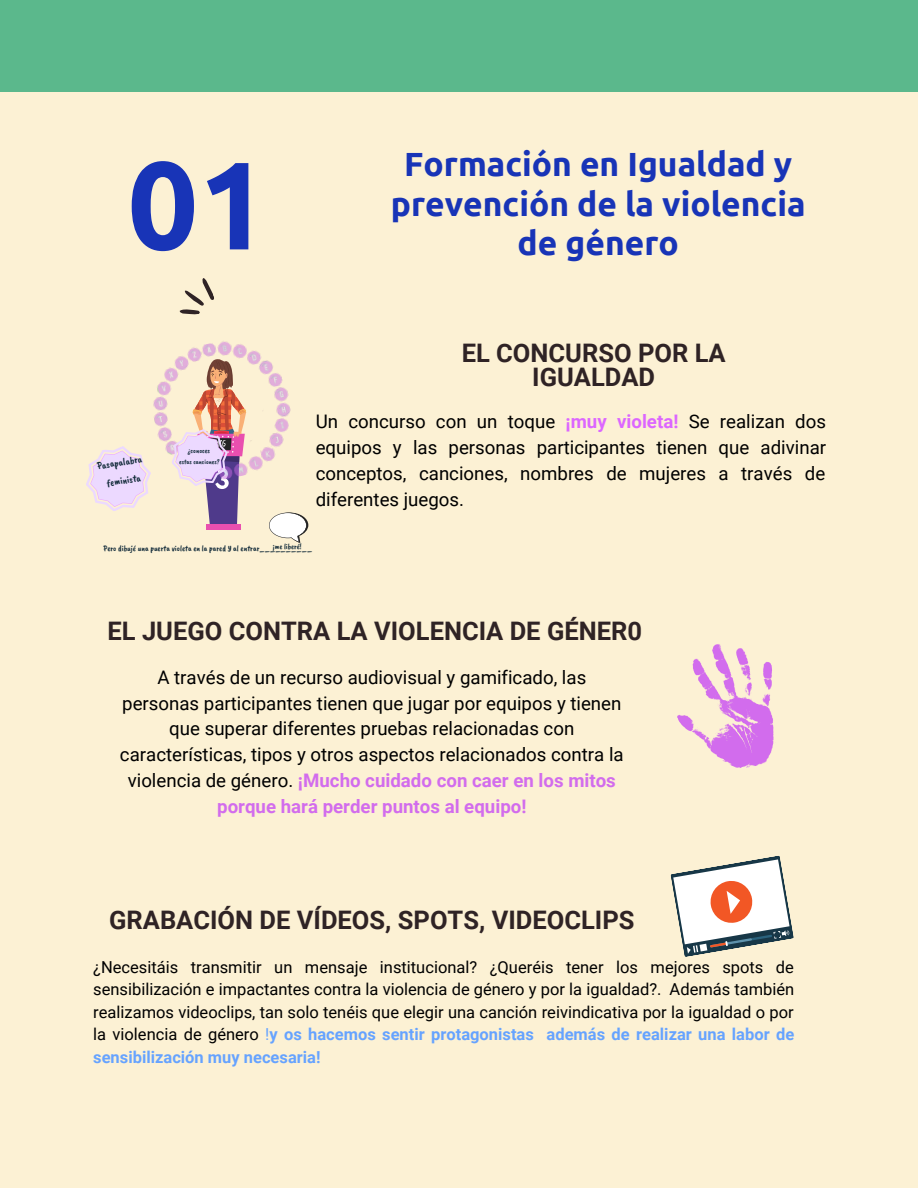
<style>
.page{position:relative;width:918px;height:1188px;background:#fcf1d4}
.page>*{position:absolute;margin:0;border:0;box-sizing:border-box;transform-origin:0 0}
.t1{font:700 124.5px "Ubuntu";color:#1834b7}
.t2{font:700 33.45px/39.3px "Ubuntu";color:#1834b7;text-align:center}
.t3{font:700 25.5px/24.8px "Roboto";color:#2f2325;text-align:center}
.t4{font:18.75px/25.8px "Roboto";color:#000;text-align:justify}
.t5{font:16.5px/22.5px "Roboto";color:#000;text-align:justify}
.t6{font:10.35px "Caveat Brush";color:#102938}
.t7{font:8.25px "Caveat Brush";color:#102938}
.t8{font:7.95px "Caveat Brush";color:#102938}
.t9{font:7.35px "Caveat Brush";color:#102938}
.t10{font:6.9px "Caveat Brush";color:#102938}
.s1{font-weight:700;color:#dc66ff}
.s2{font-weight:700;color:#d26ced}
.s3{color:#66a3ff}
.s4{font-weight:700;color:#66a3ff}
</style>
<div class="page">
<svg style="left:179px;top:278px;width:35px;height:37px"></svg>
<div style="left:206px;top:524px;width:35px;height:5px;background:#e94faf"></div>
<img style="left:153px;top:341px;width:138px;height:132px">
<svg style="left:269px;top:513px;width:39px;height:30px"></svg>
<svg style="left:86px;top:442px;width:71px;height:69px"></svg>
<svg style="left:167px;top:357px;width:80px;height:167px"></svg>
<div style="left:0;top:0;width:918px;height:92px;background:#5bb88c"></div>
<svg style="left:670px;top:856px;width:124px;height:101px"></svg>
<svg style="left:677px;top:644px;width:97px;height:124px"></svg>
<p class="t1" style="left:127px;top:133px;width:143px">01</p>
<p class="t6" style="left:96px;top:460px;width:47px;rotate:-10deg">Pasapalabra</p>
<p class="t6" style="left:106px;top:477px;width:36px;rotate:-10deg">feminista</p>
<p class="t9" style="left:187px;top:446px;width:24px">¿conoces</p>
<p class="t10" style="left:179px;top:458px;width:42px">estas canciones?</p>
<p class="t2" style="left:391px;top:144px;width:416px">Formación en Igualdad y prevención de la violencia</p>
<p class="t2" style="left:518px;top:223px;width:163px">de género</p>
<p class="t3" style="left:462px;top:341px;width:266px">EL CONCURSO POR LA<br>IGUALDAD</p>
<p class="t4" style="left:316px;top:409px;width:512px">Un concurso con un toque <span class="s1">¡muy violeta!</span> Se realizan dos equipos y las personas participantes tienen que adivinar conceptos, canciones, nombres de mujeres a través de diferentes juegos.</p>
<p class="t8" style="left:273px;top:542px;width:30px">¡me liberé!</p>
<p class="t7" style="left:104px;top:543px;width:210px">Pero dibujé una puerta violeta en la pared Y al entrar__________</p>
<p class="t3" style="left:108px;top:619px;width:536px">EL JUEGO CONTRA LA VIOLENCIA DE GÉNER0</p>
<p class="t4" style="left:120px;top:664px;width:505px;text-align:center">A través de un recurso audiovisual y gamificado, las personas participantes tienen que jugar por equipos y tienen que superar diferentes pruebas relacionadas con características, tipos y otros aspectos relacionados contra la violencia de género. <span class="s2">¡Mucho cuidado con caer en los mitos porque hará perder puntos al equipo!</span></p>
<p class="t3" style="left:109px;top:908px;width:527px">GRABACIÓN DE VÍDEOS, SPOTS, VIDEOCLIPS</p>
<p class="t5" style="left:93px;top:956px;width:703px">¿Necesitáis transmitir un mensaje institucional? ¿Queréis tener los mejores spots de sensibilización e impactantes contra la violencia de género y por la igualdad?. Además también realizamos videoclips, tan solo tenéis que elegir una canción reivindicativa por la igualdad o por la violencia de género <span class="s3">!</span><span class="s4">y os hacemos sentir protagonistas además de realizar una labor de sensibilización muy necesaria!</span></p>
</div>
